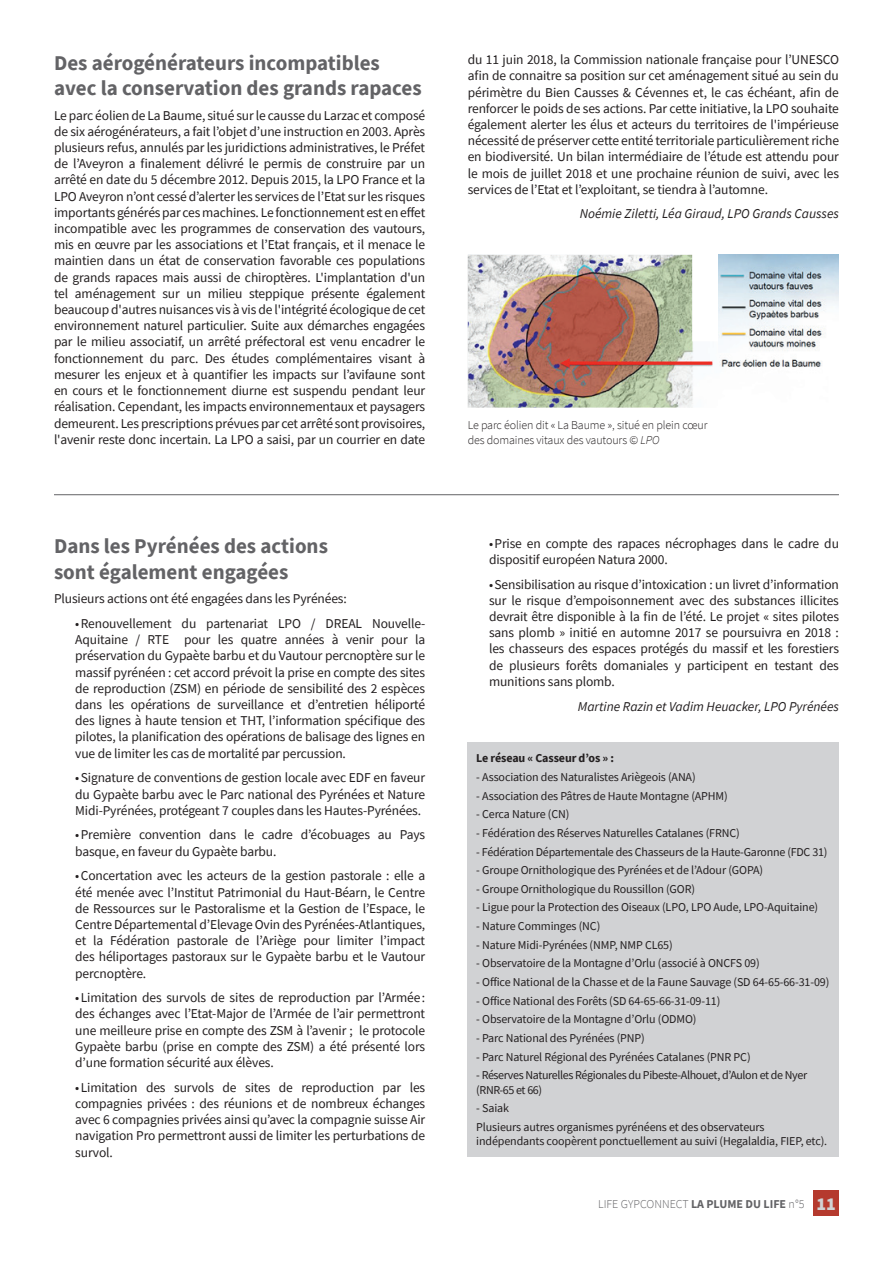
<style>
.page{position:relative;width:893px;height:1263px;background:#fff}
.page>*{position:absolute;margin:0;border:0;box-sizing:border-box;transform-origin:0 0}
.t1{font:700 21px/25.2px "Source Sans Pro";color:#636366}
.t2{font:13.5px/16.2px "Source Sans Pro";letter-spacing:-.01em;color:#231f20;text-align:justify}
.t3{font:italic 13.5px "Source Sans Pro";color:#231f20}
.t4{font:12px/18.6px "Source Sans Pro";letter-spacing:-.01em;color:#231f20}
.t5{font:12px/14.4px "Source Sans Pro";letter-spacing:-.03em;color:#231f20}
.t6{font:300 12px/14.4px "Source Sans Pro";letter-spacing:-.01em;color:#231f20}
.t7{font:300 12px "Source Sans Pro";color:#636366}
.t8{font:700 12px "Source Sans Pro";letter-spacing:-.01em;color:#231f20}
.s1{font-style:italic}
.s2{font-weight:700}
.s3{font-weight:900;font-size:18px;color:#d1d2d4}
</style>
<div class="page">
<div style="left:813px;top:1190px;width:26px;height:26px;background:#b53a2e"></div>
<img style="left:468px;top:255px;width:354px;height:153px">
<img style="left:718px;top:255px;width:121px;height:97px">
<hr style="left:54px;top:494px;width:785px;height:1px;background:#636366">
<div style="left:468px;top:742px;width:371px;height:415px;background:#d1d2d4"></div>
<h1 class="t1" style="left:54px;top:50px;width:369px">Des aérogénérateurs incompatibles avec la conservation des grands rapaces</h1>
<p class="t2" style="left:54px;top:107px;width:373px">Le parc éolien de La Baume, situé sur le causse du Larzac et composé de six aérogénérateurs, a fait l’objet d’une instruction en 2003. Après plusieurs refus, annulés par les juridictions administratives, le Préfet de l’Aveyron a finalement délivré le permis de construire par un arrêté en date du 5 décembre 2012. Depuis 2015, la LPO France et la LPO Aveyron n’ont cessé d’alerter les services de l’Etat sur les risques importants générés par ces machines. Le fonctionnement est en effet incompatible avec les programmes de conservation des vautours, mis en œuvre par les associations et l’Etat français, et il menace le maintien dans un état de conservation favorable ces populations de grands rapaces mais aussi de chiroptères. L'implantation d'un tel aménagement sur un milieu steppique présente également beaucoup d'autres nuisances vis à vis de l'intégrité écologique de cet environnement naturel particulier. Suite aux démarches engagées par le milieu associatif, un arrêté préfectoral est venu encadrer le fonctionnement du parc. Des études complémentaires visant à mesurer les enjeux et à quantifier les impacts sur l’avifaune sont en cours et le fonctionnement diurne est suspendu pendant leur réalisation. Cependant, les impacts environnementaux et paysagers demeurent. Les prescriptions prévues par cet arrêté sont provisoires, l'avenir reste donc incertain. La LPO a saisi, par un courrier en date</p>
<h1 class="t1" style="left:54px;top:533px;width:275px">Dans les Pyrénées des actions sont également engagées</h1>
<p class="t2" style="left:54px;top:591px;width:294px">Plusieurs actions ont été engagées dans les Pyrénées:</p>
<p class="t2" style="left:75px;top:615px;width:351px">•Renouvellement du partenariat LPO / DREAL Nouvelle-Aquitaine / RTE pour les quatre années à venir pour la préservation du Gypaète barbu et du Vautour percnoptère sur le massif pyrénéen : cet accord prévoit la prise en compte des sites de reproduction (ZSM) en période de sensibilité des 2 espèces dans les opérations de surveillance et d’entretien héliporté des lignes à haute tension et THT, l’information spécifique des pilotes, la planification des opérations de balisage des lignes en vue de limiter les cas de mortalité par percussion.</p>
<p class="t2" style="left:75px;top:770px;width:351px">•Signature de conventions de gestion locale avec EDF en faveur du Gypaète barbu avec le Parc national des Pyrénées et Nature Midi-Pyrénées, protégeant 7 couples dans les Hautes-Pyrénées.</p>
<p class="t2" style="left:75px;top:827px;width:351px">•Première convention dans le cadre d’écobuages au Pays basque, en faveur du Gypaète barbu.</p>
<p class="t2" style="left:75px;top:868px;width:351px">•Concertation avec les acteurs de la gestion pastorale : elle a été menée avec l’Institut Patrimonial du Haut-Béarn, le Centre de Ressources sur le Pastoralisme et la Gestion de l’Espace, le Centre Départemental d’Elevage Ovin des Pyrénées-Atlantiques, et la Fédération pastorale de l’Ariège pour limiter l’impact des héliportages pastoraux sur le Gypaète barbu et le Vautour percnoptère.</p>
<p class="t2" style="left:75px;top:989px;width:351px">•Limitation des survols de sites de reproduction par l’Armée: des échanges avec l’Etat-Major de l’Armée de l’air permettront une meilleure prise en compte des ZSM à l’avenir ; le protocole Gypaète barbu (prise en compte des ZSM) a été présenté lors d’une formation sécurité aux élèves.</p>
<p class="t2" style="left:75px;top:1079px;width:351px">•Limitation des survols de sites de reproduction par les compagnies privées : des réunions et de nombreux échanges avec 6 compagnies privées ainsi qu’avec la compagnie suisse Air navigation Pro permettront aussi de limiter les perturbations de survol.</p>
<p class="t2" style="left:468px;top:51px;width:373px">du 11 juin 2018, la Commission nationale française pour l’UNESCO afin de connaitre sa position sur cet aménagement situé au sein du périmètre du Bien Causses &amp; Cévennes et, le cas échéant, afin de renforcer le poids de ses actions. Par cette initiative, la LPO souhaite également alerter les élus et acteurs du territoires de l'impérieuse nécessité de préserver cette entité territoriale particulièrement riche en biodiversité. Un bilan intermédiaire de l’étude est attendu pour le mois de juillet 2018 et une prochaine réunion de suivi, avec les services de l’Etat et l’exploitant, se tiendra à l’automne.</p>
<p class="t3" style="left:580px;top:205px;width:261px">Noémie Ziletti, Léa Giraud, LPO Grands Causses</p>
<p class="t6" style="left:468px;top:418px;width:241px">Le parc éolien dit « La Baume », situé en plein cœur des domaines vitaux des vautours © <span class="s1">LPO</span></p>
<p class="t2" style="left:489px;top:535px;width:351px">•Prise en compte des rapaces nécrophages dans le cadre du dispositif européen Natura 2000.</p>
<p class="t2" style="left:489px;top:576px;width:351px">•Sensibilisation au risque d’intoxication : un livret d’information sur le risque d’empoisonnement avec des substances illicites devrait être disponible à la fin de l’été. Le projet « sites pilotes sans plomb » initié en automne 2017 se poursuivra en 2018 : les chasseurs des espaces protégés du massif et les forestiers de plusieurs forêts domaniales y participent en testant des munitions sans plomb.</p>
<p class="t3" style="left:578px;top:697px;width:263px">Martine Razin et Vadim Heuacker, LPO Pyrénées</p>
<p class="t8" style="left:476px;top:750px;width:139px">Le réseau « Casseur d’os » :</p>
<p class="t4" style="left:476px;top:767px;width:221px">- Association des Naturalistes Ariègeois (ANA)</p>
<p class="t4" style="left:476px;top:786px;width:253px">- Association des Pâtres de Haute Montagne (APHM)</p>
<p class="t4" style="left:476px;top:805px;width:95px">- Cerca Nature (CN)</p>
<p class="t4" style="left:476px;top:823px;width:265px">- Fédération des Réserves Naturelles Catalanes (FRNC)</p>
<p class="t4" style="left:476px;top:842px;width:353px">- Fédération Départementale des Chasseurs de la Haute-Garonne (FDC 31)</p>
<p class="t4" style="left:476px;top:861px;width:288px">- Groupe Ornithologique des Pyrénées et de l’Adour (GOPA)</p>
<p class="t4" style="left:476px;top:879px;width:220px">- Groupe Ornithologique du Roussillon (GOR)</p>
<p class="t4" style="left:476px;top:898px;width:343px">- Ligue pour la Protection des Oiseaux (LPO, LPO Aude, LPO-Aquitaine)</p>
<p class="t4" style="left:476px;top:917px;width:126px">- Nature Comminges (NC)</p>
<p class="t4" style="left:476px;top:935px;width:198px">- Nature Midi-Pyrénées (NMP, NMP CL65)</p>
<p class="t4" style="left:476px;top:954px;width:285px">- Observatoire de la Montagne d’Orlu (associé à ONCFS 09)</p>
<p class="t4" style="left:476px;top:973px;width:355px">- Office National de la Chasse et de la Faune Sauvage (SD 64-65-66-31-09)</p>
<p class="t4" style="left:476px;top:991px;width:246px">- Office National des Forêts (SD 64-65-66-31-09-11)</p>
<p class="t4" style="left:476px;top:1010px;width:222px">- Observatoire de la Montagne d’Orlu (ODMO)</p>
<p class="t4" style="left:476px;top:1029px;width:170px">- Parc National des Pyrénées (PNP)</p>
<p class="t4" style="left:476px;top:1047px;width:276px">- Parc Naturel Régional des Pyrénées Catalanes (PNR PC)</p>
<p class="t5" style="left:476px;top:1068px;width:332px">- Réserves Naturelles Régionales du Pibeste-Alhouet, d’Aulon et de Nyer (RNR-65 et 66)</p>
<p class="t4" style="left:476px;top:1099px;width:290px">- Saiak<br>Plusieurs autres organismes pyrénéens et des observateurs</p>
<p class="t4" style="left:476px;top:1132px;width:352px">indépendants coopèrent ponctuellement au suivi (Hegalaldia, FIEP, etc).</p>
<p class="t7" style="left:598px;top:1197px;width:239px">LIFE GYPCONNECT <span class="s2">LA PLUME DU LIFE</span> n°5 <span class="s3">11</span></p>
</div>
